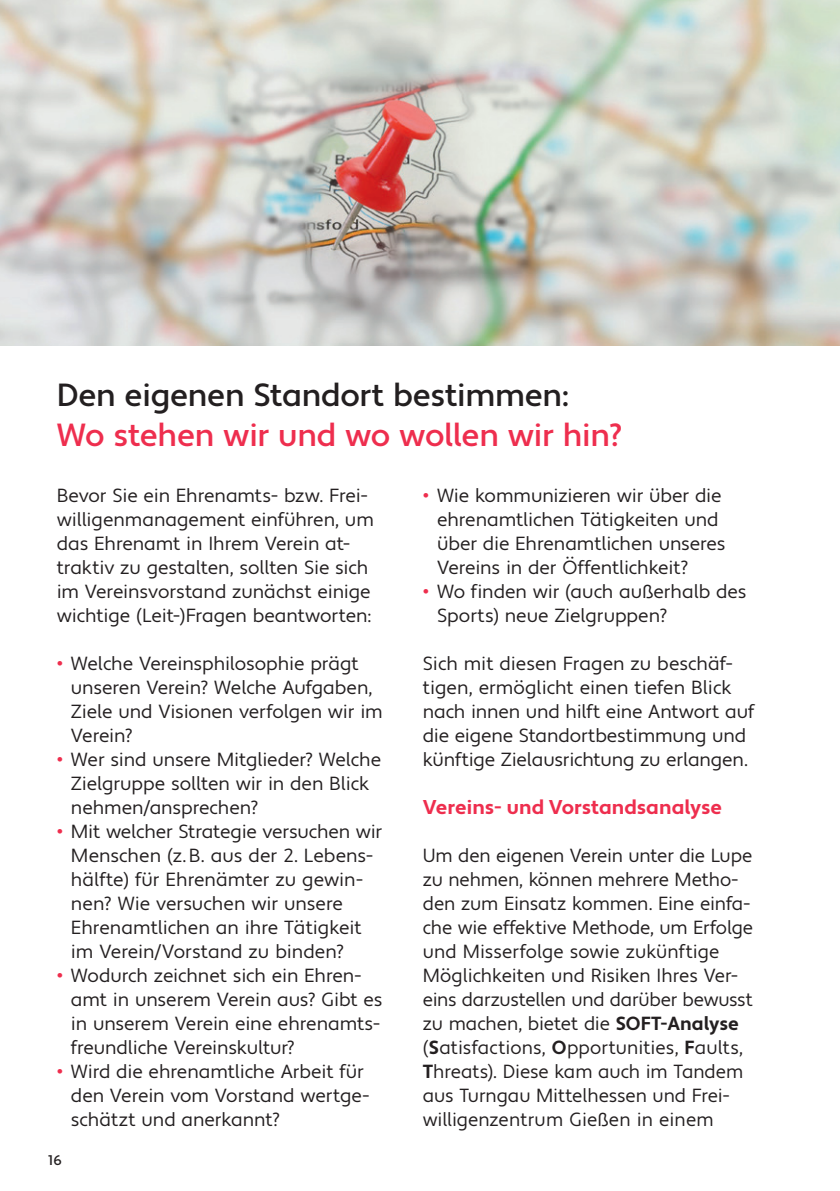
<style>
.page{position:relative;width:840px;height:1191px;background:#fff}
.page>*{position:absolute;margin:0;border:0;box-sizing:border-box;transform-origin:0 0}
.t1{font:500 32px "Apertura";letter-spacing:-.02em;color:#ee2e4e}
.t2{font:500 32px "Apertura";letter-spacing:-.01em;color:#231f20}
.t3{font:700 20px "Apertura";letter-spacing:-.005em;color:#ee2e4e}
.t4{font:19px/24px "Apertura";letter-spacing:-.005em;color:#231f20}
.t5{font:500 14px "Apertura";color:#231f20}
.s1{font-size:22px;color:#ee2e4e}
.s2{font-weight:700}
</style>
<div class="page">
<img style="left:0;top:0;width:839px;height:346px">
<h1 class="t2" style="left:57px;top:375px;width:513px">Den eigenen Standort bestimmen:</h1>
<h1 class="t1" style="left:57px;top:415px;width:567px">Wo stehen wir und wo wollen wir hin?</h1>
<p class="t4" style="left:57px;top:484px;width:318px">Bevor Sie ein Ehrenamts- bzw. Frei&shy;willigenmanagement einführen, um das Ehrenamt in Ihrem Verein at&shy;traktiv zu gestalten, sollten Sie sich im Vereinsvorstand zunächst einige wichtige (Leit-)Fragen beantworten:</p>
<p class="t4" style="left:71px;top:652px;width:313px;text-indent:-14px"><span class="s1">•</span> Welche Vereinsphilosophie prägt unseren Verein? Welche Aufgaben,<br>Ziele und Visionen verfolgen wir im<br>Verein?</p>
<p class="t4" style="left:71px;top:748px;width:311px;text-indent:-14px"><span class="s1">•</span> Wer sind unsere Mitglieder? Welche<br>Zielgruppe sollten wir in den Blick nehmen/ansprechen?</p>
<p class="t4" style="left:71px;top:820px;width:312px;text-indent:-14px"><span class="s1">•</span> Mit welcher Strategie versuchen wir Menschen (z. B. aus der 2. Lebens&shy;hälfte) für Ehrenämter zu gewin&shy;nen? Wie versuchen wir unsere Ehrenamtlichen an ihre Tätigkeit im Verein/Vorstand zu binden?</p>
<p class="t4" style="left:71px;top:964px;width:313px;text-indent:-14px"><span class="s1">•</span> Wodurch zeichnet sich ein Ehren&shy;amt in unserem Verein aus? Gibt es in unserem Verein eine ehrenamts&shy;freundliche Vereinskultur?</p>
<p class="t4" style="left:71px;top:1060px;width:300px;text-indent:-14px"><span class="s1">•</span> Wird die ehrenamtliche Arbeit für den Verein vom Vorstand wertge&shy;schätzt und anerkannt?</p>
<p class="t5" style="left:48px;top:1151px;width:15px">16</p>
<p class="t4" style="left:437px;top:484px;width:290px;text-indent:-14px"><span class="s1">•</span> Wie kommunizieren wir über die ehrenamtlichen Tätigkeiten und über die Ehrenamtlichen unseres<br>Vereins in der Öffentlichkeit?</p>
<p class="t4" style="left:437px;top:580px;width:311px;text-indent:-14px"><span class="s1">•</span> Wo finden wir (auch außerhalb des<br>Sports) neue Zielgruppen?</p>
<p class="t4" style="left:422px;top:652px;width:333px">Sich mit diesen Fragen zu beschäf&shy;tigen, ermöglicht einen tiefen Blick nach innen und hilft eine Antwort auf die eigene Standortbestimmung und künftige Zielausrichtung zu erlangen.</p>
<p class="t3" style="left:422px;top:795px;width:300px">Vereins- und Vorstandsanalyse</p>
<p class="t4" style="left:422px;top:844px;width:332px">Um den eigenen Verein unter die Lupe zu nehmen, können mehrere Metho&shy;den zum Einsatz kommen. Eine einfa&shy;che wie effektive Methode, um Erfolge und Misserfolge sowie zukünftige Möglichkeiten und Risiken Ihres Ver&shy;eins darzustellen und darüber bewusst zu machen, bietet die <span class="s2">SOFT-Analyse </span>(<span class="s2">S</span>atisfactions, <span class="s2">O</span>pportunities, <span class="s2">F</span>aults, <span class="s2">T</span>hreats). Diese kam auch im Tandem aus Turngau Mittelhessen und Frei&shy;willigenzentrum Gießen in einem</p>
</div>
